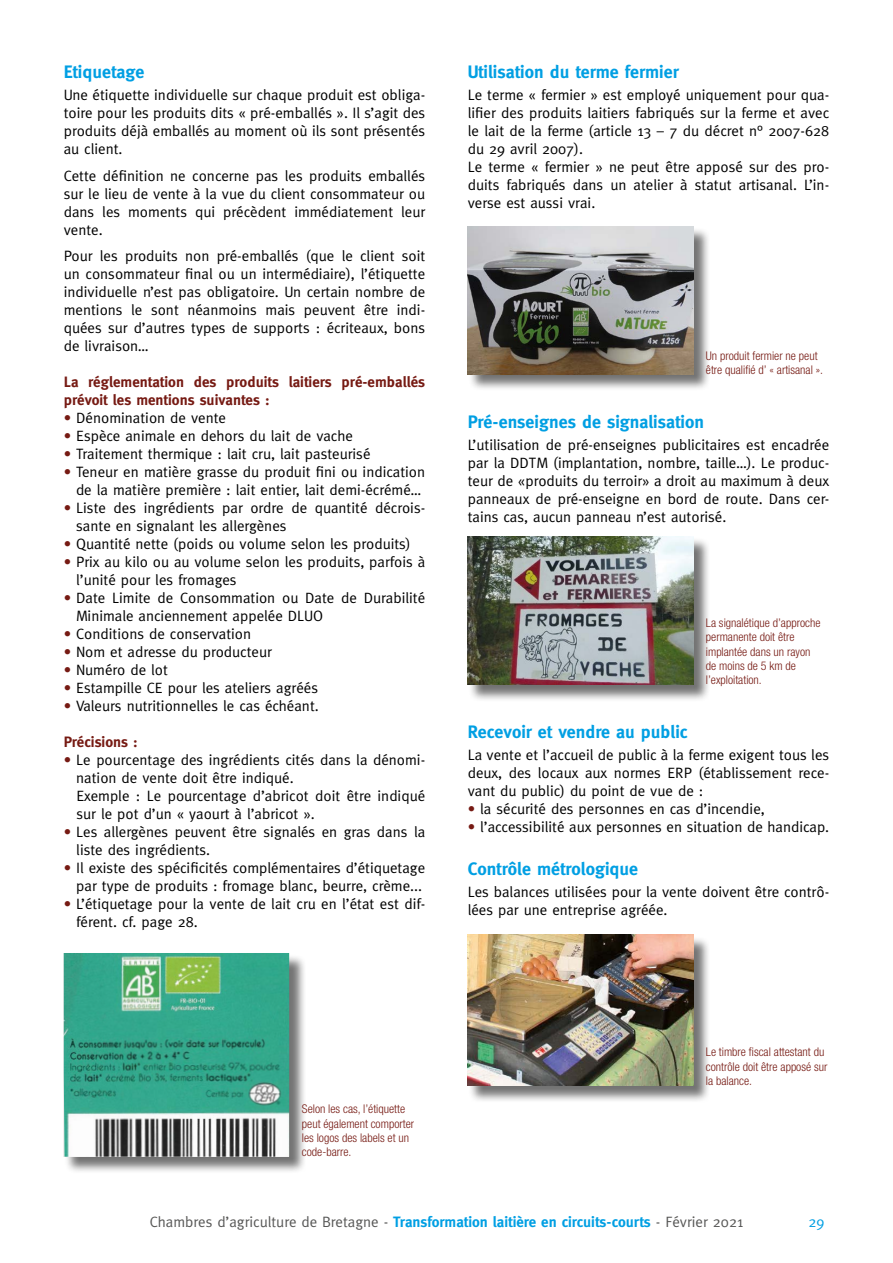
<style>
.page{position:relative;width:893px;height:1263px;background:#fff}
.page>*{position:absolute;margin:0;border:0;box-sizing:border-box;transform-origin:0 0}
.t1{font:700 18px "Meta";color:#009fe3}
.t2{font:15px/18px "Meta";color:#000}
.t3{font:700 15px/18px "Meta";color:#761a13}
.t4{font:15px "Meta";color:#575756}
.t5{font:15px "Meta";color:#009fe3}
.t6{font:300 condensed 12px/14.4px "Helvetica Neue";color:#761a13}
.s1{color:#761a13}
.s2{font-weight:700;color:#009fe3}
</style>
<div class="page">
<div style="left:64px;top:954px;width:242px;height:220px;background:#000;opacity:.55"></div>
<img style="left:64px;top:953px;width:225px;height:204px">
<div style="left:468px;top:227px;width:242px;height:165px;background:#000;opacity:.55"></div>
<img style="left:468px;top:226px;width:225px;height:148px">
<div style="left:468px;top:538px;width:242px;height:164px;background:#000;opacity:.55"></div>
<img style="left:468px;top:537px;width:225px;height:148px">
<div style="left:468px;top:936px;width:242px;height:167px;background:#000;opacity:.55"></div>
<img style="left:468px;top:935px;width:225px;height:150px">
<p class="t1" style="left:64px;top:61px;width:82px">Etiquetage</p>
<p class="t2" style="left:64px;top:86px;width:363px;text-align:justify">Une étiquette individuelle sur chaque produit est obliga&shy;toire pour les produits dits « pré-emballés ». Il s’agit des produits déjà emballés au moment où ils sont présentés au client.</p>
<p class="t2" style="left:64px;top:166px;width:363px;text-align:justify">Cette définition ne concerne pas les produits emballés sur le lieu de vente à la vue du client consommateur ou dans les moments qui précèdent immédiatement leur vente.</p>
<p class="t2" style="left:64px;top:247px;width:363px;text-align:justify">Pour les produits non pré-emballés (que le client soit un consommateur final ou un intermédiaire), l’étiquette individuelle n’est pas obligatoire. Un certain nombre de mentions le sont néanmoins mais peuvent être indi&shy;quées sur d’autres types de supports : écriteaux, bons de livraison…</p>
<p class="t3" style="left:64px;top:373px;width:363px">La réglementation des produits laitiers pré-emballés prévoit les mentions suivantes :</p>
<p class="t2" style="left:64px;top:409px;width:164px"><span class="s1">•</span> Dénomination de vente</p>
<p class="t2" style="left:64px;top:427px;width:291px"><span class="s1">•</span> Espèce animale en dehors du lait de vache</p>
<p class="t2" style="left:64px;top:445px;width:308px"><span class="s1">•</span> Traitement thermique : lait cru, lait pasteurisé</p>
<p class="t2" style="left:64px;top:463px;width:363px;text-align:center"><span class="s1">•</span> Teneur en matière grasse du produit fini ou indication de la matière première : lait entier, lait demi-écrémé…</p>
<p class="t2" style="left:76px;top:499px;width:350px;text-indent:-12px"><span class="s1">•</span> Liste des ingrédients par ordre de quantité décrois&shy;sante en signalant les allergènes</p>
<p class="t2" style="left:64px;top:535px;width:349px"><span class="s1">•</span> Quantité nette (poids ou volume selon les produits)</p>
<p class="t2" style="left:76px;top:553px;width:350px;text-indent:-12px"><span class="s1">•</span> Prix au kilo ou au volume selon les produits, parfois à l’unité pour les fromages</p>
<p class="t2" style="left:76px;top:589px;width:350px;text-indent:-12px"><span class="s1">•</span> Date Limite de Consommation ou Date de Durabilité<br>Minimale anciennement appelée DLUO</p>
<p class="t2" style="left:64px;top:625px;width:189px"><span class="s1">•</span> Conditions de conservation</p>
<p class="t2" style="left:64px;top:643px;width:210px"><span class="s1">•</span> Nom et adresse du producteur</p>
<p class="t2" style="left:64px;top:661px;width:106px"><span class="s1">•</span> Numéro de lot</p>
<p class="t2" style="left:64px;top:679px;width:256px"><span class="s1">•</span> Estampille CE pour les ateliers agréés</p>
<p class="t2" style="left:64px;top:697px;width:257px"><span class="s1">•</span> Valeurs nutritionnelles le cas échéant.</p>
<p class="t3" style="left:64px;top:733px;width:75px">Précisions :</p>
<p class="t2" style="left:76px;top:751px;width:350px;text-indent:-12px"><span class="s1">•</span> Le pourcentage des ingrédients cités dans la dénomi&shy;nation de vente doit être indiqué.<br>Exemple : Le pourcentage d’abricot doit être indiqué sur le pot d’un « yaourt à l’abricot ».</p>
<p class="t2" style="left:76px;top:823px;width:350px;text-indent:-12px"><span class="s1">•</span> Les allergènes peuvent être signalés en gras dans la liste des ingrédients.</p>
<p class="t2" style="left:64px;top:859px;width:363px;text-align:right"><span class="s1">•</span> Il existe des spécificités complémentaires d’étiquetage par type de produits : fromage blanc, beurre, crème...</p>
<p class="t2" style="left:76px;top:895px;width:350px;text-indent:-12px"><span class="s1">•</span> L’étiquetage pour la vente de lait cru en l’état est dif&shy;férent. cf. page 28.</p>
<p class="t1" style="left:468px;top:61px;width:213px">Utilisation du terme fermier</p>
<p class="t2" style="left:468px;top:86px;width:363px">Le terme « fermier » est employé uniquement pour qua&shy;lifier des produits laitiers fabriqués sur la ferme et avec le lait de la ferme (article 13 – 7 du décret n° 2007-628 du 29 avril 2007).<br>Le terme « fermier » ne peut être apposé sur des pro&shy;duits fabriqués dans un atelier à statut artisanal. L’in&shy;verse est aussi vrai.</p>
<p class="t6" style="left:706px;top:348px;width:119px">Un produit fermier ne peut être qualifié d’ « artisanal ».</p>
<p class="t1" style="left:468px;top:411px;width:238px">Pré-enseignes de signalisation</p>
<p class="t2" style="left:468px;top:436px;width:363px;text-align:justify">L’utilisation de pré-enseignes publicitaires est encadrée par la DDTM (implantation, nombre, taille…). Le produc&shy;teur de «produits du terroir» a droit au maximum à deux panneaux de pré-enseigne en bord de route. Dans cer&shy;tains cas, aucun panneau n’est autorisé.</p>
<p class="t6" style="left:706px;top:615px;width:116px">La signalétique d’approche permanente doit être implantée dans un rayon de moins de 5 km de l’exploitation.</p>
<p class="t1" style="left:468px;top:721px;width:221px">Recevoir et vendre au public</p>
<p class="t2" style="left:468px;top:746px;width:363px;text-align:justify">La vente et l’accueil de public à la ferme exigent tous les deux, des locaux aux normes ERP (établissement rece&shy;vant du public) du point de vue de :</p>
<p class="t2" style="left:468px;top:800px;width:299px"><span class="s1">•</span> la sécurité des personnes en cas d’incendie,</p>
<p class="t2" style="left:468px;top:818px;width:363px"><span class="s1">•</span> l’accessibilité aux personnes en situation de handicap.</p>
<p class="t1" style="left:468px;top:858px;width:172px">Contrôle métrologique</p>
<p class="t2" style="left:468px;top:883px;width:363px">Les balances utilisées pour la vente doivent être contrô&shy;lées par une entreprise agréée.</p>
<p class="t6" style="left:302px;top:1102px;width:114px">Selon les cas, l’étiquette peut également comporter les logos des labels et un code-barre.</p>
<p class="t6" style="left:706px;top:1045px;width:123px">Le timbre fiscal attestant du contrôle doit être apposé sur la balance.</p>
<p class="t4" style="left:150px;top:1213px;width:595px">Chambres d’agriculture de Bretagne - <span class="s2">Transformation laitière en circuits-courts</span> - Février 2021</p>
<p class="t5" style="left:808px;top:1213px;width:18px">29</p>
</div>
